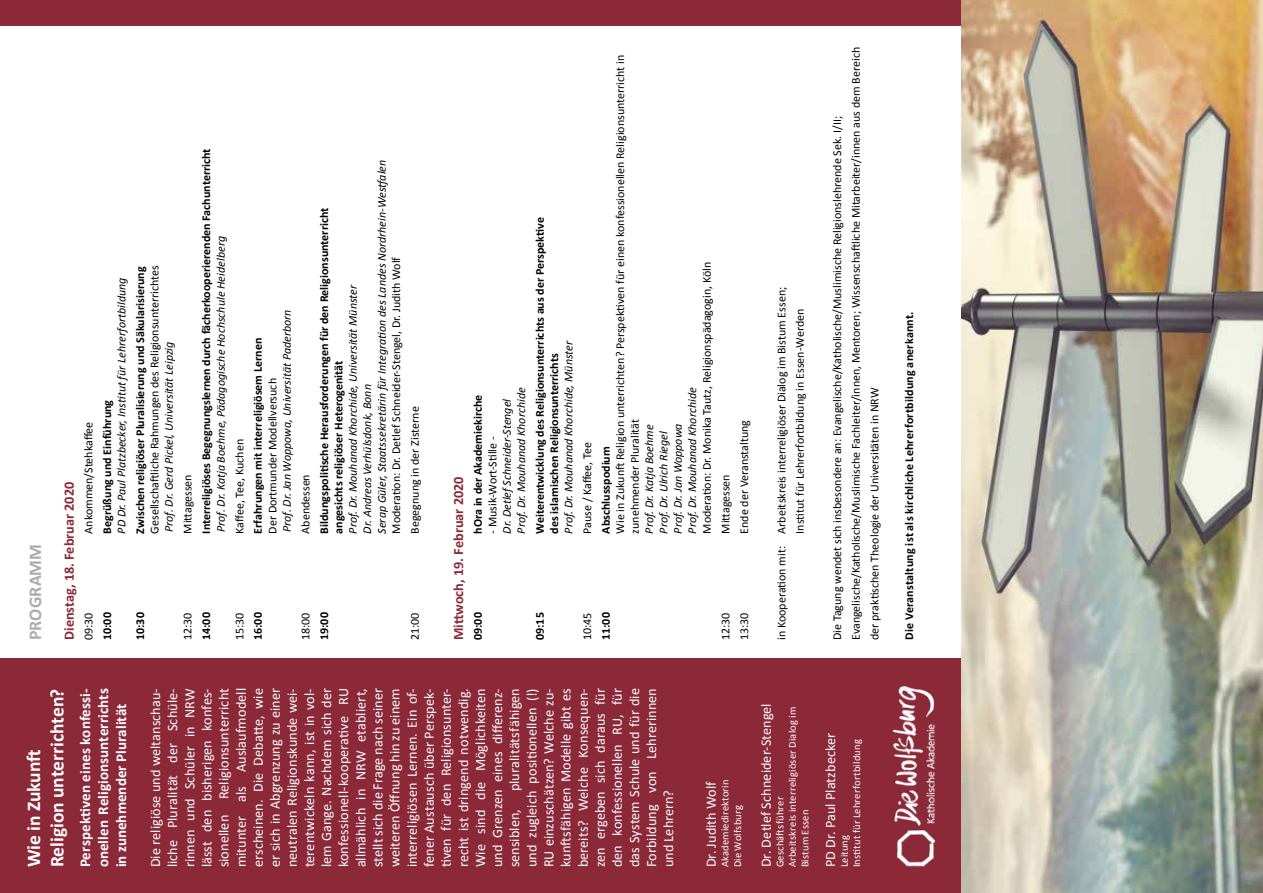
<style>
.page{position:relative;width:1263px;height:893px;background:#fff}
.page>*{position:absolute;margin:0;border:0;box-sizing:border-box;transform-origin:0 0}
.t1{font:700 19.5px/23.4px "Calibri";letter-spacing:-.005em;color:#fff}
.t2{font:700 18px "Calibri";color:#adabad}
.t3{font:700 15px/18px "Calibri";letter-spacing:.005em;color:#fff;text-align:justify}
.t4{font:14.25px/17.1px "Calibri";letter-spacing:.005em;color:#fff;text-align:justify}
.t5{font:700 14.25px "Calibri";color:#8b2939}
.t6{font:12px/18.6px "Calibri";color:#000}
.t7{font:700 12px/14.4px "Calibri";color:#000}
.t8{font:italic 12px/14.4px "Calibri";color:#000}
.t9{font:10.5px/12.6px "Calibri";letter-spacing:.015em;color:#fff}
</style>
<div class="page">
<div style="left:0;top:658px;width:1058px;height:235px;background:#8b2939"></div>
<div style="left:0;top:0;width:1058px;height:26px;background:#8b2939"></div>
<img style="left:892px;top:685px;width:44px;height:182px">
<img style="left:961px;top:0;width:302px;height:893px">
<p class="t2" style="left:23px;top:640px;width:97px;rotate:-90deg">PROGRAMM</p>
<p class="t6" style="left:79px;top:534px;width:113px;rotate:-90deg">Ankommen/Stehkaffee</p>
<p class="t5" style="left:59px;top:640px;width:160px;rotate:-90deg">Dienstag, 18. Februar 2020</p>
<p class="t6" style="left:79px;top:640px;width:29px;rotate:-90deg">09:30</p>
<p class="t8" style="left:114px;top:534px;width:257px;rotate:-90deg">PD Dr. Paul Platzbecker, Institut für Lehrerfortbildung</p>
<p class="t7" style="left:100px;top:534px;width:135px;rotate:-90deg">Begrüßung und Einführung</p>
<p class="t7" style="left:133px;top:534px;width:269px;rotate:-90deg">Zwischen religiöser Pluralisierung und Säkularisierung</p>
<p class="t6" style="left:145px;top:534px;width:270px;rotate:-90deg">Gesellschaftliche Rahmungen des Religionsunterrichtes</p>
<p class="t8" style="left:161px;top:532px;width:192px;rotate:-90deg">Prof. Dr. Gerd Pickel, Universität Leipzig</p>
<p class="t6" style="left:178px;top:534px;width:61px;rotate:-90deg">Mittagessen</p>
<p class="t7" style="left:199px;top:534px;width:387px;rotate:-90deg">Interreligiöses Begegnungslernen durch fächerkooperierenden Fachunterricht</p>
<p class="t8" style="left:213px;top:532px;width:297px;rotate:-90deg">Prof. Dr. Katja Boehme, Pädagogische Hochschule Heidelberg</p>
<p class="t6" style="left:230px;top:534px;width:96px;rotate:-90deg">Kaffee, Tee, Kuchen</p>
<p class="t8" style="left:279px;top:532px;width:224px;rotate:-90deg">Prof. Dr. Jan Woppowa, Universität Paderborn</p>
<p class="t7" style="left:250px;top:534px;width:197px;rotate:-90deg">Erfahrungen mit interreligiösem Lernen</p>
<p class="t6" style="left:263px;top:534px;width:157px;rotate:-90deg">Der Dortmunder Modellversuch</p>
<p class="t6" style="left:296px;top:534px;width:61px;rotate:-90deg">Abendessen</p>
<p class="t7" style="left:100px;top:640px;width:29px;rotate:-90deg">10:00</p>
<p class="t7" style="left:133px;top:640px;width:29px;rotate:-90deg">10:30</p>
<p class="t6" style="left:178px;top:640px;width:29px;rotate:-90deg">12:30</p>
<p class="t7" style="left:199px;top:640px;width:29px;rotate:-90deg">14:00</p>
<p class="t6" style="left:230px;top:640px;width:29px;rotate:-90deg">15:30</p>
<p class="t7" style="left:250px;top:640px;width:29px;rotate:-90deg">16:00</p>
<p class="t6" style="left:296px;top:640px;width:29px;rotate:-90deg">18:00</p>
<p class="t8" style="left:345px;top:534px;width:375px;rotate:-90deg">Prof. Dr. Mouhanad Khorchide, Universität Münster<br>Dr. Andreas Verhülsdonk, Bonn<br>Serap Güler, Staatssekretärin für Integration des Landes Nordrhein-Westfalen</p>
<p class="t7" style="left:316px;top:534px;width:327px;rotate:-90deg">Bildungspolitische Herausforderungen für den Religionsunterricht angesichts religiöser Heterogenität</p>
<p class="t6" style="left:386px;top:534px;width:278px;rotate:-90deg">Moderation: Dr. Detlef Schneider-Stengel, Dr. Judith Wolf</p>
<p class="t6" style="left:405px;top:534px;width:129px;rotate:-90deg">Begegnung in der Zisterne</p>
<p class="t7" style="left:316px;top:640px;width:29px;rotate:-90deg">19:00</p>
<p class="t6" style="left:405px;top:640px;width:29px;rotate:-90deg">21:00</p>
<p class="t5" style="left:448px;top:640px;width:165px;rotate:-90deg">Mittwoch, 19. Februar 2020</p>
<p class="t8" style="left:499px;top:534px;width:148px;rotate:-90deg">Dr. DetlefSchneider-Stengel<br>Prof. Dr. Mouhanad Khorchide</p>
<p class="t7" style="left:470px;top:534px;width:141px;rotate:-90deg">hOra in der Akademiekirche</p>
<p class="t6" style="left:483px;top:534px;width:99px;rotate:-90deg">- Musik-Wort-Stille -</p>
<p class="t7" style="left:532px;top:534px;width:318px;rotate:-90deg">Weiterentwicklung des Religionsunterrichts aus der Perspektive des islamischen Religionsunterrichts</p>
<p class="t8" style="left:561px;top:534px;width:195px;rotate:-90deg">Prof. Dr. Mouhanad Khorchide, Münster</p>
<p class="t6" style="left:578px;top:534px;width:93px;rotate:-90deg">Pause / Kaffee, Tee</p>
<p class="t7" style="left:470px;top:640px;width:29px;rotate:-90deg">09:00</p>
<p class="t7" style="left:532px;top:640px;width:29px;rotate:-90deg">09:15</p>
<p class="t6" style="left:578px;top:640px;width:29px;rotate:-90deg">10:45</p>
<p class="t6" style="left:613px;top:534px;width:480px;line-height:14.4px;rotate:-90deg">Wie in Zukunft Religion unterrichten? Perspektiven für einen konfessionellen Religionsunterricht in zunehmender Pluralität</p>
<p class="t6" style="left:697px;top:534px;width:273px;rotate:-90deg">Moderation: Dr. Monika Tautz, Religionspädagogin, Köln</p>
<p class="t8" style="left:641px;top:534px;width:148px;rotate:-90deg">Prof. Dr. Katja Boehme<br>Prof. Dr. Ulrich Riegel<br>Prof. Dr. Jan Woppowa<br>Prof. Dr. Mouhanad Khorchide</p>
<p class="t7" style="left:598px;top:534px;width:89px;rotate:-90deg">Abschlusspodium</p>
<p class="t6" style="left:716px;top:534px;width:61px;rotate:-90deg">Mittagessen</p>
<p class="t6" style="left:734px;top:534px;width:115px;rotate:-90deg">Ende der Veranstaltung</p>
<p class="t7" style="left:598px;top:640px;width:29px;rotate:-90deg">11:00</p>
<p class="t6" style="left:716px;top:640px;width:29px;rotate:-90deg">12:30</p>
<p class="t6" style="left:734px;top:640px;width:29px;rotate:-90deg">13:30</p>
<p class="t6" style="left:772px;top:534px;width:248px;text-indent:-106px;rotate:-90deg">in Kooperation mit: Arbeitskreis interreligiöser Dialog im Bistum Essen;<br>Institut für Lehrerfortbildung in Essen-Werden</p>
<p class="t6" style="left:828px;top:640px;width:594px;rotate:-90deg">Die Tagung wendet sich insbesondere an: Evangelische/Katholische/Muslimische Religionslehrende Sek. I/II;<br>Evangelische/Katholische/Muslimische Fachleiter/innen, Mentoren; Wissenschaftliche Mitarbeiter/innen aus dem Bereich der praktischen Theologie der Universitäten in NRW</p>
<h1 class="t1" style="left:21px;top:867px;width:180px;rotate:-90deg">Wie in Zukunft<br>Religion unterrichten?</h1>
<p class="t3" style="left:76px;top:867px;width:181px;rotate:-90deg">Perspektiven eines konfessi&shy;onellen Religionsunterrichts in zunehmender Pluralität</p>
<p class="t4" style="left:146px;top:867px;width:181px;rotate:-90deg">Die religiöse und weltanschau&shy;liche Pluralität der Schüle&shy;rinnen und Schüler in NRW lässt den bisherigen konfes&shy;sionellen Religionsunterricht mitunter als Auslaufmodell erscheinen. Die Debatte, wie er sich in Abgrenzung zu einer neutralen Religionskunde wei&shy;terentwickeln kann, ist in vol&shy;lem Gange. Nachdem sich der konfessionell-kooperative RU allmählich in NRW etabliert, stellt sich die Frage nach seiner weiteren Öffnung hin zu einem interreligiösen Lernen. Ein of&shy;fener Austausch über Perspek&shy;tiven für den Religionsunter&shy;recht ist dringend notwendig.<br>Wie sind die Möglichkeiten und Grenzen eines differenz&shy;sensiblen, pluralitätsfähigen und zugleich positionellen (!)<br>RU einzuschätzen? Welche zu&shy;kunftsfähigen Modelle gibt es bereits? Welche Konsequen&shy;zen ergeben sich daraus für den konfessionellen RU, für das System Schule und für die Forbildung von Lehrerinnen und Lehrern?</p>
<p class="t4" style="left:702px;top:867px;width:88px;rotate:-90deg">Dr. Judith Wolf</p>
<p class="t9" style="left:718px;top:867px;width:89px;rotate:-90deg">Akademiedirektorin<br>Die Wolfsburg</p>
<p class="t4" style="left:757px;top:867px;width:166px;rotate:-90deg">Dr. Detlef Schneider-Stengel</p>
<p class="t9" style="left:773px;top:867px;width:162px;rotate:-90deg">Geschäftsführer<br>Arbeitskreis interreligiöser Dialog im<br>Bistum Essen</p>
<p class="t4" style="left:821px;top:867px;width:136px;rotate:-90deg">PD Dr. Paul Platzbecker</p>
<p class="t9" style="left:837px;top:867px;width:129px;rotate:-90deg">Leitung<br>Institut für Lehrerfortbildung</p>
<p class="t7" style="left:901px;top:640px;width:330px;rotate:-90deg">Die Veranstaltung ist als kirchliche Lehrerfortbildung anerkannt.</p>
</div>
